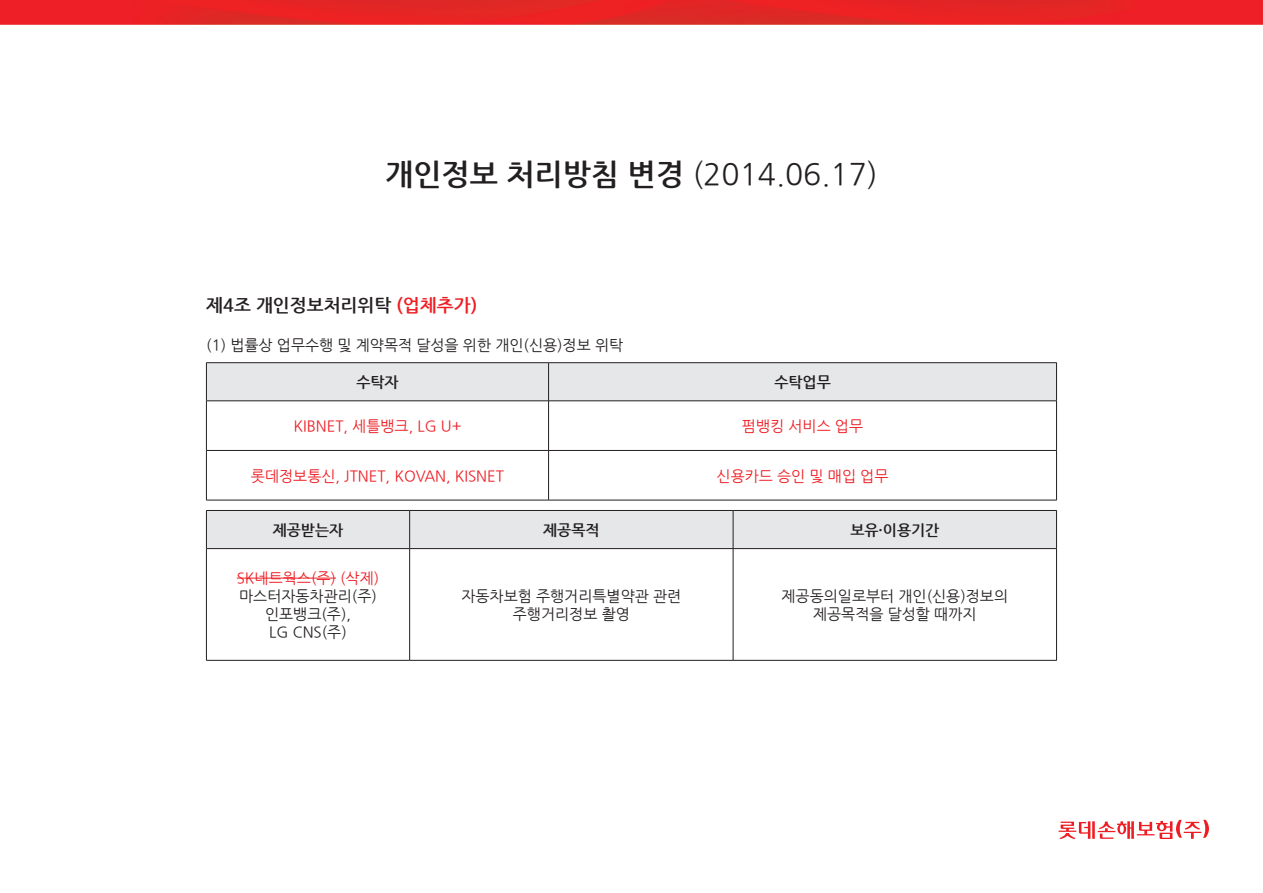
<style>
.page{position:relative;width:1263px;height:893px;background:#fff}
.page>*{position:absolute;margin:0;border:0;box-sizing:border-box;transform-origin:0 0}
.t1{font:30px "Nanum Gothic";color:#231f20}
.t2{font:700 18px "Nanum Gothic";color:#231f20}
.t3{font:15px/18px "Nanum Gothic";color:#231f20;text-align:center}
.t4{font:15px "Nanum Gothic";color:#ee1d23}
.t5{font:700 15px "Nanum Gothic";color:#231f20}
.s1{font-weight:700}
.s2{color:#ee1d23}
</style>
<div class="page">
<img style="left:0;top:0;width:1263px;height:25px">
<div style="left:207px;top:363px;width:849px;height:38px;background:#e6e7e9"></div>
<hr style="left:206px;top:362px;width:343px;height:1px;background:#231f20">
<hr style="left:206px;top:363px;width:1px;height:38px;background:#231f20">
<hr style="left:549px;top:362px;width:508px;height:1px;background:#231f20">
<hr style="left:548px;top:363px;width:1px;height:38px;background:#231f20">
<hr style="left:1056px;top:363px;width:1px;height:38px;background:#231f20">
<hr style="left:206px;top:401px;width:343px;height:1px;background:#231f20">
<hr style="left:206px;top:401px;width:1px;height:49px;background:#231f20">
<hr style="left:549px;top:401px;width:508px;height:1px;background:#231f20">
<hr style="left:548px;top:401px;width:1px;height:49px;background:#231f20">
<hr style="left:1056px;top:401px;width:1px;height:49px;background:#231f20">
<hr style="left:206px;top:450px;width:343px;height:1px;background:#231f20">
<hr style="left:206px;top:451px;width:1px;height:49px;background:#231f20">
<hr style="left:549px;top:450px;width:508px;height:1px;background:#231f20">
<hr style="left:548px;top:451px;width:1px;height:49px;background:#231f20">
<hr style="left:1056px;top:451px;width:1px;height:49px;background:#231f20">
<hr style="left:206px;top:500px;width:343px;height:1px;background:#231f20">
<hr style="left:549px;top:500px;width:508px;height:1px;background:#231f20">
<svg style="left:1058px;top:820px;width:151px;height:19px"></svg>
<div style="left:207px;top:511px;width:849px;height:37px;background:#e6e7e9"></div>
<hr style="left:206px;top:510px;width:204px;height:1px;background:#231f20">
<hr style="left:206px;top:511px;width:1px;height:37px;background:#231f20">
<hr style="left:410px;top:510px;width:323px;height:1px;background:#231f20">
<hr style="left:409px;top:511px;width:1px;height:37px;background:#231f20">
<hr style="left:733px;top:510px;width:324px;height:1px;background:#231f20">
<hr style="left:733px;top:511px;width:1px;height:37px;background:#231f20">
<hr style="left:1056px;top:511px;width:1px;height:37px;background:#231f20">
<hr style="left:206px;top:548px;width:204px;height:1px;background:#231f20">
<hr style="left:206px;top:549px;width:1px;height:111px;background:#231f20">
<hr style="left:410px;top:548px;width:323px;height:1px;background:#231f20">
<hr style="left:409px;top:549px;width:1px;height:111px;background:#231f20">
<hr style="left:733px;top:548px;width:324px;height:1px;background:#231f20">
<hr style="left:733px;top:549px;width:1px;height:111px;background:#231f20">
<hr style="left:1056px;top:549px;width:1px;height:111px;background:#231f20">
<hr style="left:206px;top:660px;width:204px;height:1px;background:#231f20">
<hr style="left:410px;top:660px;width:323px;height:1px;background:#231f20">
<hr style="left:733px;top:660px;width:324px;height:1px;background:#231f20">
<hr style="left:237px;top:578px;width:99px;height:1px;background:#ee1d23">
<h1 class="t1" style="left:385px;top:160px;width:494px"><span class="s1">개인정보 처리방침 변경</span> (2014.06.17)</h1>
<p class="t2" style="left:206px;top:297px;width:272px">제4조 개인정보처리위탁 <span class="s2">(업체추가)</span></p>
<p class="t3" style="left:206px;top:336px;width:418px">(1) 법률상 업무수행 및 계약목적 달성을 위한 개인(신용)정보 위탁</p>
<p class="t5" style="left:356px;top:375px;width:44px">수탁자</p>
<p class="t5" style="left:774px;top:375px;width:58px">수탁업무</p>
<p class="t4" style="left:293px;top:419px;width:170px">KIBNET, 세틀뱅크, LG U+</p>
<p class="t4" style="left:742px;top:419px;width:123px">펌뱅킹 서비스 업무</p>
<p class="t4" style="left:251px;top:469px;width:255px">롯데정보통신, JTNET, KOVAN, KISNET</p>
<p class="t4" style="left:717px;top:469px;width:173px">신용카드 승인 및 매입 업무</p>
<p class="t5" style="left:273px;top:523px;width:72px">제공받는자</p>
<p class="t5" style="left:543px;top:523px;width:58px">제공목적</p>
<p class="t5" style="left:850px;top:523px;width:90px">보유·이용기간</p>
<p class="t4" style="left:237px;top:571px;width:144px">SK네트웍스(주) (삭제)</p>
<p class="t3" style="left:239px;top:588px;width:139px">마스터자동차관리(주) 인포뱅크(주),<br>LG CNS(주)</p>
<p class="t3" style="left:461px;top:588px;width:221px">자동차보험 주행거리특별약관 관련 주행거리정보 촬영</p>
<p class="t3" style="left:781px;top:588px;width:228px">제공동의일로부터 개인(신용)정보의 제공목적을 달성할 때까지</p>
</div>
